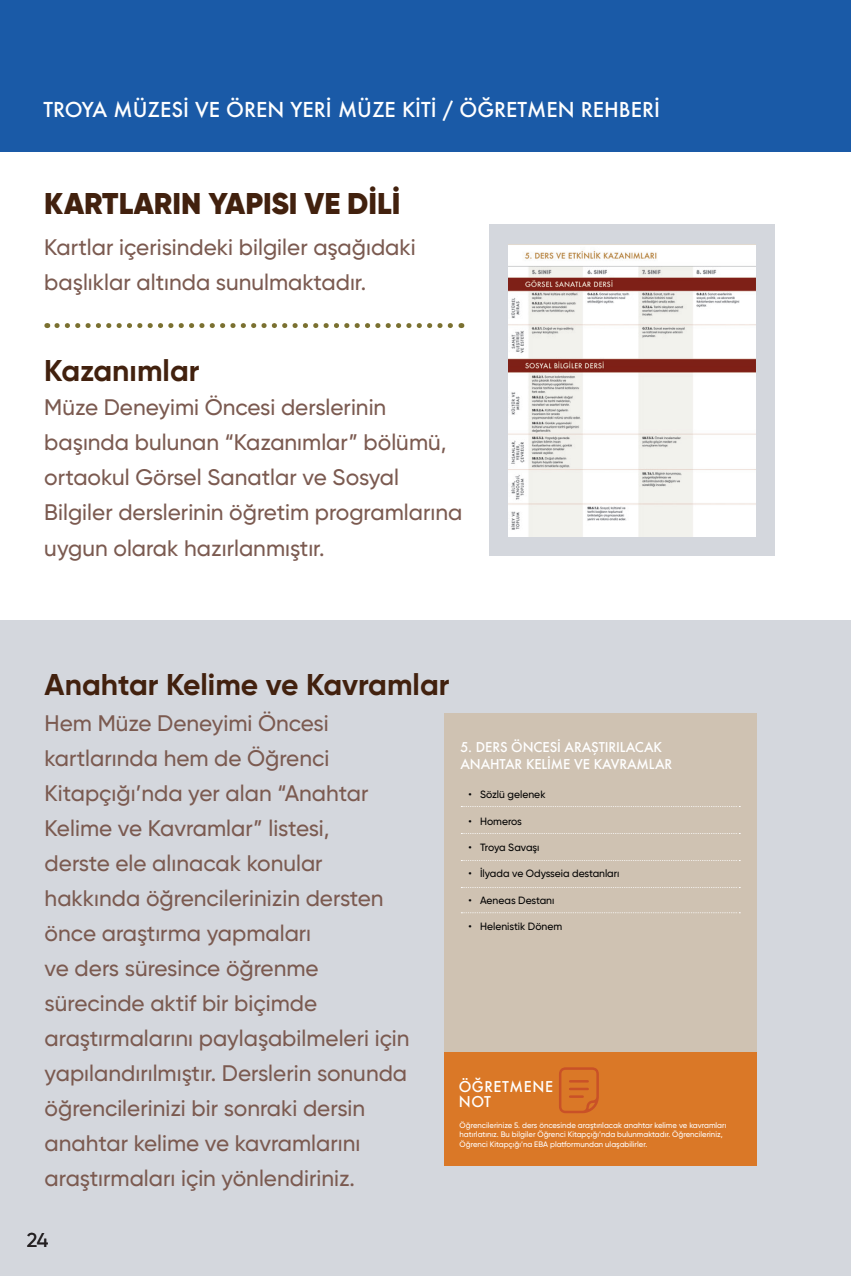
<style>
.page{position:relative;width:851px;height:1276px;background:#fff}
.page>*{position:absolute;margin:0;border:0;box-sizing:border-box;transform-origin:0 0}
.t1{font:700 30px "Gilroy";color:#42210e}
.t2{font:900 30px "Gilroy";color:#42210e}
.t3{font:500 22.5px/35px "Gilroy";color:#7b5a50}
.t4{font:500 20px "Futura";color:#fff}
.t5{font:500 20px "Gilroy";color:#231f20}
.t6{font:500 14.5px/15.8px "Futura";letter-spacing:.04em;color:#fff}
.t7{font:500 13.25px/17.5px "Futura";letter-spacing:-.01em;color:#fff}
.t8{font:500 10.5px "Gilroy";color:#000}
.t9{font:500 10.5px "Gilroy";letter-spacing:-.02em;color:#000}
.t10{font:500 8px/9.8px "Gilroy";color:#fff}
</style>
<div class="page">
<div style="left:0;top:0;width:850px;height:152px;background:#1a5aa7"></div>
<svg style="left:57px;top:323px;width:405px;height:5px"></svg>
<div style="left:489px;top:224px;width:285px;height:331px;background:#d4d7dd"></div>
<img style="left:508px;top:244px;width:246px;height:292px">
<div style="left:0;top:620px;width:850px;height:656px;background:#d4d7dd"></div>
<div style="left:444px;top:714px;width:312px;height:452px;background:#cfc2b2"></div>
<svg style="left:461px;top:806px;width:279px;height:1px"></svg>
<svg style="left:461px;top:860px;width:279px;height:1px"></svg>
<svg style="left:461px;top:912px;width:279px;height:1px"></svg>
<svg style="left:461px;top:833px;width:279px;height:1px"></svg>
<svg style="left:461px;top:887px;width:279px;height:1px"></svg>
<div style="left:444px;top:1052px;width:312px;height:114px;background:#da7827"></div>
<svg style="left:559px;top:1067px;width:39px;height:46px"></svg>
<hr style="left:850px;top:540px;width:1px;height:356px;background:#8990a1">
<p class="t4" style="left:44px;top:96px;width:618px">TROYA MÜZESİ VE ÖREN YERİ MÜZE KİTİ / ÖĞRETMEN REHBERİ</p>
<p class="t2" style="left:44px;top:185px;width:357px">KARTLARIN YAPISI VE DİLİ</p>
<p class="t3" style="left:44px;top:229px;width:373px">Kartlar içerisindeki bilgiler aşağıdaki başlıklar altında sunulmaktadır.</p>
<p class="t1" style="left:44px;top:352px;width:157px">Kazanımlar</p>
<p class="t3" style="left:44px;top:390px;width:419px">Müze Deneyimi Öncesi derslerinin başında bulunan “Kazanımlar” bölümü, ortaokul Görsel Sanatlar ve Sosyal Bilgiler derslerinin öğretim programlarına uygun olarak hazırlanmıştır.</p>
<p class="t1" style="left:45px;top:665px;width:406px">Anahtar Kelime ve Kavramlar</p>
<p class="t3" style="left:45px;top:705px;width:366px">Hem Müze Deneyimi Öncesi kartlarında hem de Öğrenci<br>Kitapçığı’nda yer alan “Anahtar<br>Kelime ve Kavramlar” listesi,<br>derste ele alınacak konular hakkında öğrencilerinizin dersten önce araştırma yapmaları<br>ve ders süresince öğrenme sürecinde aktif bir biçimde araştırmalarını paylaşabilmeleri için yapılandırılmıştır. Derslerin sonunda öğrencilerinizi bir sonraki dersin anahtar kelime ve kavramlarını araştırmaları için yönlendiriniz.</p>
<p class="t7" style="left:460px;top:737px;width:213px">5. DERS ÖNCESİ ARAŞTIRILACAK<br>ANAHTAR KELİME VE KAVRAMLAR</p>
<p class="t8" style="left:468px;top:788px;width:78px">• Sözlü gelenek</p>
<p class="t8" style="left:468px;top:814px;width:55px">• Homeros</p>
<p class="t9" style="left:468px;top:841px;width:72px">• Troya Savaşi</p>
<p class="t8" style="left:468px;top:867px;width:152px">• İlyada ve Odysseia destanlari</p>
<p class="t8" style="left:468px;top:893px;width:87px">• Aeneas Destani</p>
<p class="t8" style="left:468px;top:920px;width:95px">• Helenistik Dönem</p>
<p class="t6" style="left:458px;top:1078px;width:96px">ÖĞRETMENE<br>NOT</p>
<p class="t10" style="left:459px;top:1120px;width:268px">Öğrencilerinize 5. ders öncesinde araştirilacak anahtar kelime ve kavramlari hatirlatiniz. Bu bilgiler Öğrenci Kitapçiği’nda bulunmaktadir. Öğrencileriniz,<br>Öğrenci Kitapçiği’na EBA platformundan ulaşabilirler.</p>
<p class="t5" style="left:27px;top:1227px;width:23px">24</p>
</div>
